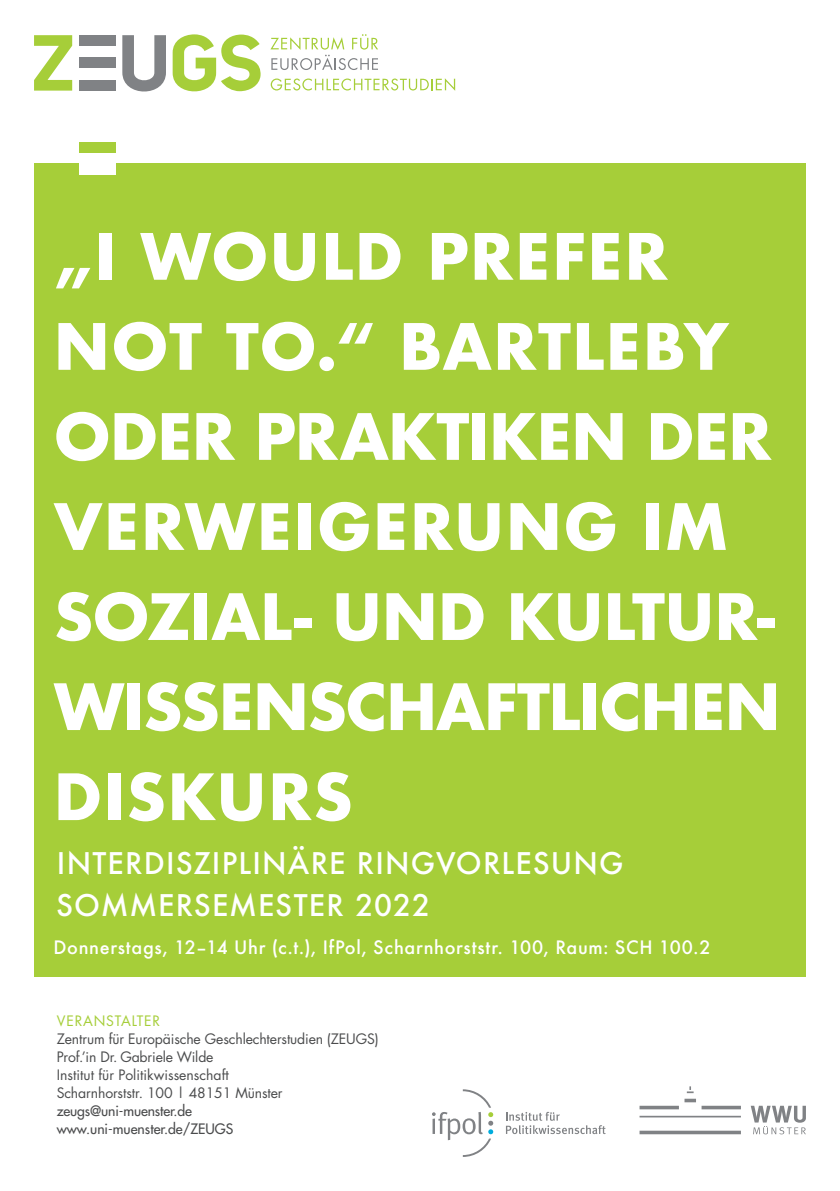
<style>
.page{position:relative;width:840px;height:1191px;background:#fff}
.page>*{position:absolute;margin:0;border:0;box-sizing:border-box;transform-origin:0 0}
.t1{font:700 62px/90px "Futura";letter-spacing:-.01em;color:#fff}
.t2{font:500 29px/42px "Futura";letter-spacing:.04em;color:#fff}
.t3{font:500 18px "Futura";letter-spacing:.04em;color:#fff}
.t4{font:14px/18px "Futura";letter-spacing:-.01em;color:#4b4c4d}
.t5{font:14px/18px "Futura";color:#4b4c4d}
.t6{font:14px "Futura";letter-spacing:.06em;color:#a6ce39}
</style>
<div class="page">
<svg style="left:506px;top:1111px;width:99px;height:23px"></svg>
<svg style="left:432px;top:1089px;width:61px;height:68px"></svg>
<svg style="left:639px;top:1086px;width:166px;height:48px"></svg>
<svg style="left:270px;top:34px;width:108px;height:36px"></svg>
<svg style="left:270px;top:78px;width:185px;height:13px"></svg>
<svg style="left:122px;top:35px;width:44px;height:57px"></svg>
<div style="left:79px;top:80px;width:36px;height:11px;background:#808285"></div>
<div style="left:79px;top:35px;width:36px;height:11px;background:#808285"></div>
<div style="left:79px;top:58px;width:36px;height:10px;background:#808285"></div>
<svg style="left:34px;top:35px;width:38px;height:56px"></svg>
<svg style="left:172px;top:34px;width:89px;height:58px"></svg>
<div style="left:34px;top:164px;width:771px;height:813px;background:#a6ce39"></div>
<div style="left:79px;top:156px;width:36px;height:19px;background:#fff"></div>
<div style="left:79px;top:142px;width:36px;height:10px;background:#a6ce39"></div>
<h1 class="t1" style="left:53px;top:211px;width:728px">„I WOULD PREFER<br>NOT TO.“ BARTLEBY<br>ODER PRAKTIKEN DER<br>VERWEIGERUNG IM<br>SOZIAL- UND KULTUR-<br>WISSENSCHAFTLICHEN<br>DISKURS</h1>
<h2 class="t2" style="left:56px;top:842px;width:568px">INTERDISZIPLINÄRE RINGVORLESUNG<br>SOMMERSEMESTER 2022</h2>
<p class="t3" style="left:53px;top:935px;width:658px">Donnerstags, 12–14 Uhr (c.t.), IfPol, Scharnhorststr. 100, Raum: SCH 100.2</p>
<p class="t6" style="left:57px;top:1011px;width:105px">VERANSTALTER</p>
<p class="t4" style="left:57px;top:1029px;width:323px">Zentrum für Europäische Geschlechterstudien (ZEUGS)<br>Prof.’in Dr. Gabriele Wilde<br>Institut für Politikwissenschaft<br>Scharnhorststr. 100 | 48151 Münster</p>
<p class="t5" style="left:57px;top:1102px;width:178px">zeugs@uni-muenster.de www.uni-muenster.de/ZEUGS</p>
</div>
